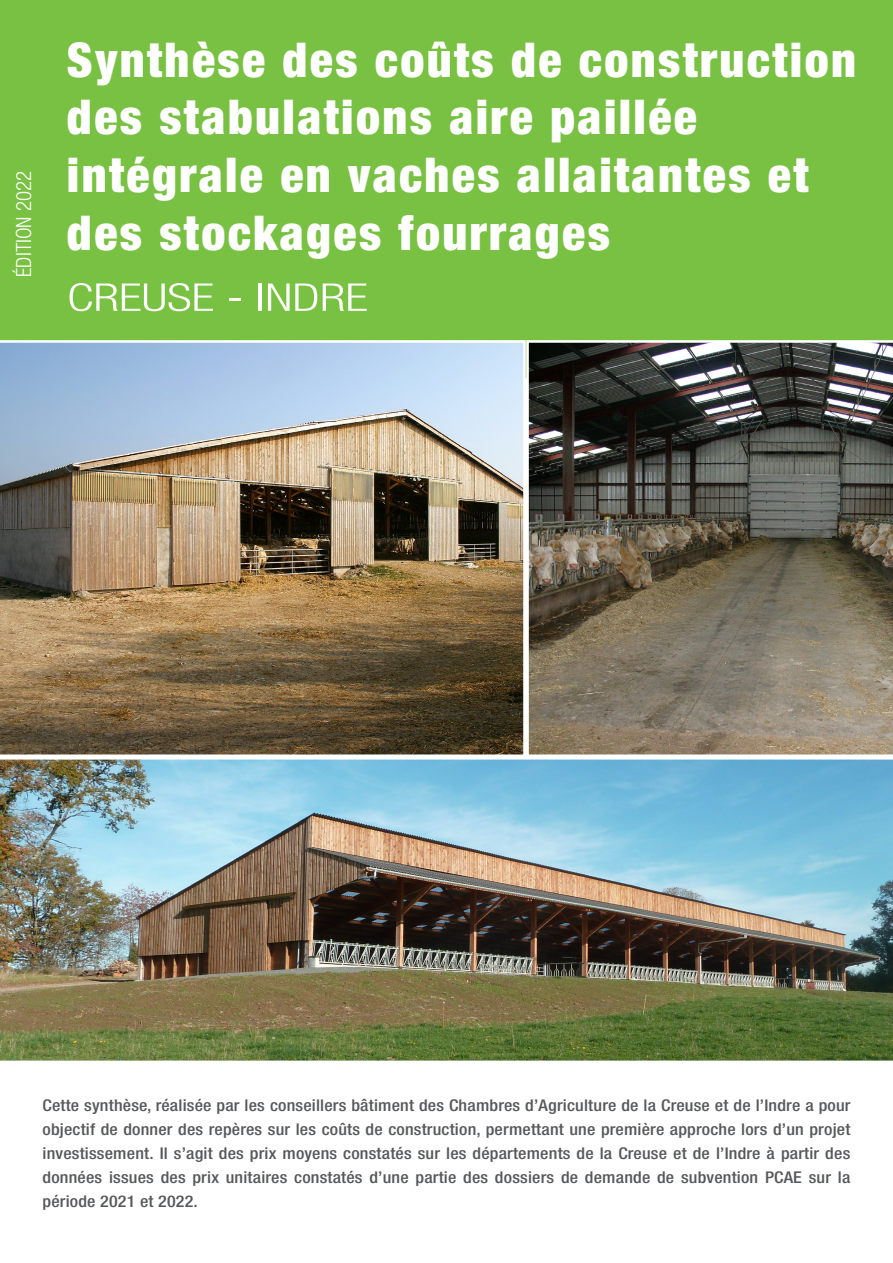
<style>
.page{position:relative;width:893px;height:1263px;background:#fff}
.page>*{position:absolute;margin:0;border:0;box-sizing:border-box;transform-origin:0 0}
.t1{font:900 condensed 48px/57.6px "Helvetica Neue LT Std";letter-spacing:.05em;color:#fff}
.t2{font:300 condensed 38.25px "Helvetica Neue LT Std";color:#fff;scale:1.33 1}
.t3{font:300 condensed 21px "Helvetica Neue LT Std";color:#fff}
.t4{font:500 condensed 16.2px/24px "Helvetica Neue LT Std";letter-spacing:.01em;color:#57585a;text-align:justify;scale:1.11 1}
</style>
<div class="page">
<div style="left:0;top:0;width:893px;height:378px;background:#79c142"></div>
<img style="left:0;top:340px;width:526px;height:415px">
<img style="left:0;top:759px;width:893px;height:302px">
<img style="left:526px;top:340px;width:367px;height:415px">
<p class="t3" style="left:12px;top:277px;width:107px;rotate:-90deg">ÉDITION 2022</p>
<h1 class="t1" style="left:67px;top:30px;width:791px">Synthèse des coûts de construction des stabulations aire paillée intégrale en vaches allaitantes et des stockages fourrages</h1>
<h2 class="t2" style="left:67px;top:275px;width:228px">CREUSE - INDRE</h2>
<p class="t4" style="left:43px;top:1093px;width:729px">Cette synthèse, réalisée par les conseillers bâtiment des Chambres d’Agriculture de la Creuse et de l’Indre a pour objectif de donner des repères sur les coûts de construction, permettant une première approche lors d’un projet investissement. Il s’agit des prix moyens constatés sur les départements de la Creuse et de l’Indre à partir des données issues des prix unitaires constatés d’une partie des dossiers de demande de subvention PCAE sur la période 2021 et 2022.</p>
</div>
